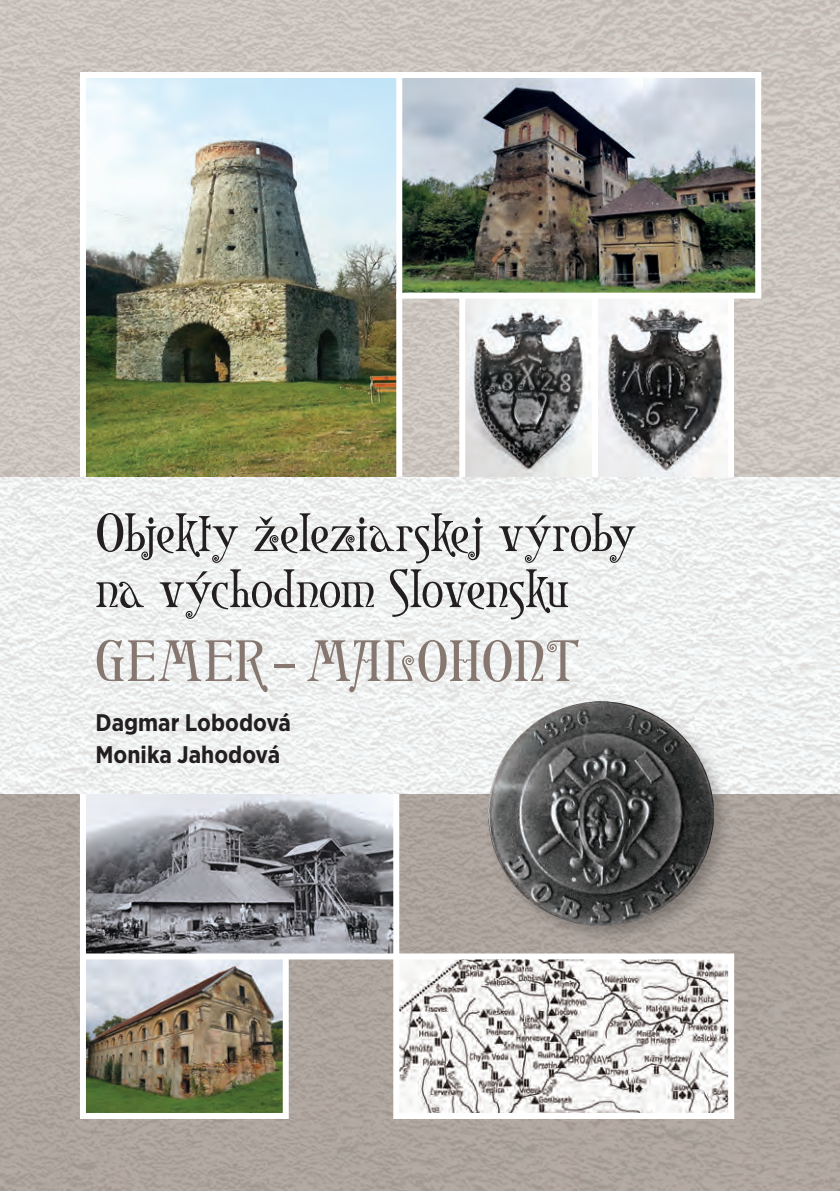
<style>
.page{position:relative;width:840px;height:1191px;background:#fff}
.page>*{position:absolute;margin:0;border:0;box-sizing:border-box;transform-origin:0 0}
.t1{font:56px "Beantown Bounce NF";letter-spacing:.035em;color:#867770}
.t2{font:52px/56px "Beantown Bounce NF";color:#231f20}
.t3{font:700 24px/32px "Gotham Narrow";color:#231f20}
</style>
<div class="page">
<img style="left:0;top:477px;width:839px;height:317px">
<svg style="left:0;top:0;width:839px;height:477px;background:#cbc4bd"></svg>
<div style="left:0;top:794px;width:839px;height:397px;background:#ada49e"></div>
<img style="left:402px;top:78px;width:352px;height:214px">
<img style="left:86px;top:78px;width:310px;height:399px">
<img style="left:465px;top:299px;width:262px;height:178px">
<div style="left:83px;top:72px;width:677px;height:6px;background:#fff"></div>
<div style="left:396px;top:293px;width:364px;height:6px;background:#fff"></div>
<div style="left:80px;top:72px;width:6px;height:405px;background:#fff"></div>
<div style="left:396px;top:72px;width:6px;height:405px;background:#fff"></div>
<svg style="left:754px;top:78px;width:6px;height:215px"></svg>
<div style="left:459px;top:296px;width:6px;height:181px;background:#fff"></div>
<div style="left:591px;top:296px;width:6px;height:181px;background:#fff"></div>
<div style="left:727px;top:296px;width:6px;height:181px;background:#fff"></div>
<div style="left:483px;top:697px;width:250px;height:248px;background:#231f20;opacity:.3"></div>
<img style="left:488px;top:701px;width:224px;height:224px">
<img style="left:86px;top:794px;width:307px;height:159px">
<img style="left:399px;top:959px;width:328px;height:154px">
<img style="left:86px;top:959px;width:196px;height:154px">
<div style="left:83px;top:953px;width:650px;height:6px;background:#fff"></div>
<div style="left:80px;top:794px;width:6px;height:325px;background:#fff"></div>
<div style="left:727px;top:956px;width:6px;height:163px;background:#fff"></div>
<div style="left:396px;top:1113px;width:337px;height:6px;background:#fff"></div>
<div style="left:83px;top:1113px;width:202px;height:6px;background:#fff"></div>
<div style="left:282px;top:956px;width:6px;height:163px;background:#fff"></div>
<div style="left:393px;top:794px;width:6px;height:325px;background:#fff"></div>
<p class="t2" style="left:95px;top:511px;width:542px">Objekty železiarskej výroby na východnom Slovensku</p>
<p class="t1" style="left:95px;top:628px;width:485px">GEMER − MALOHONT</p>
<p class="t3" style="left:95px;top:706px;width:197px">Dagmar Lobodová<br>Monika Jahodová</p>
</div>
